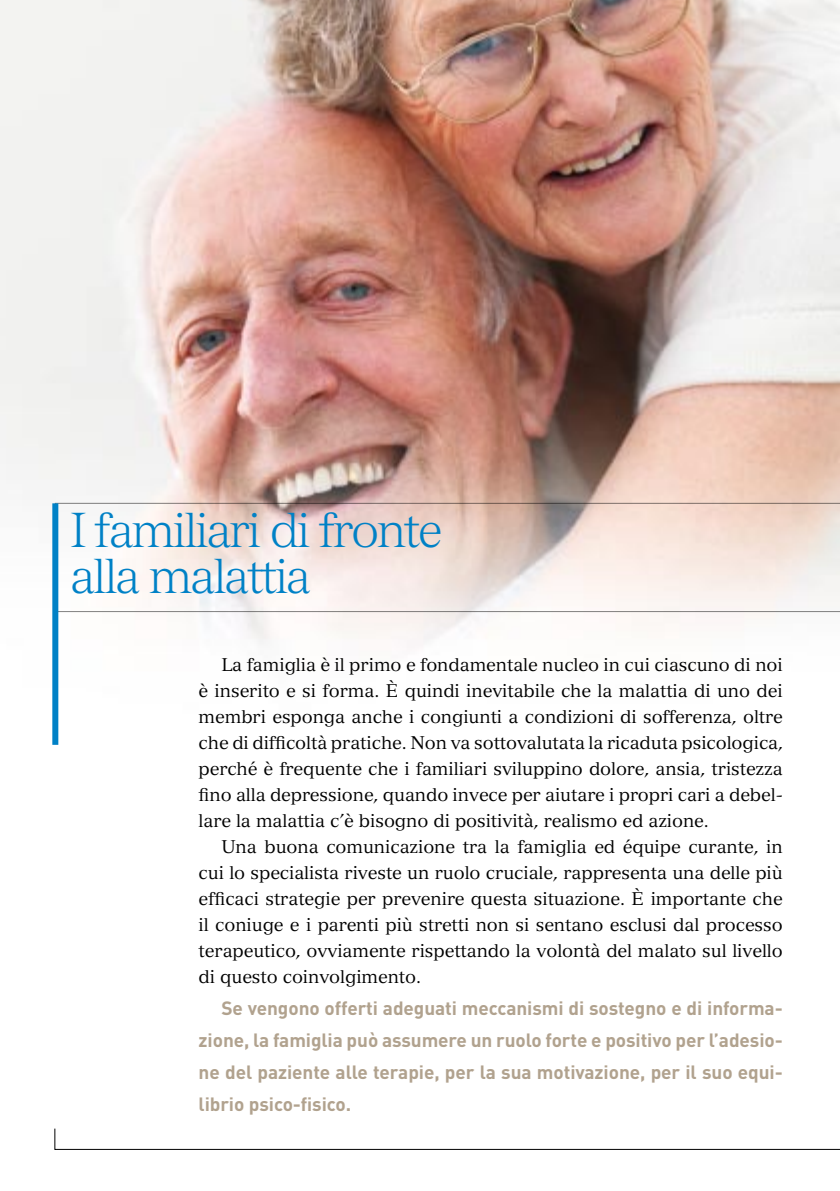
<style>
.page{position:relative;width:840px;height:1191px;background:#fff}
.page>*{position:absolute;margin:0;border:0;box-sizing:border-box;transform-origin:0 0}
.t1{font:300 48px/46px "Versailles LT Std";letter-spacing:-.045em;color:#0081c6}
.t2{font:700 19px/32px "DIN";letter-spacing:-.005em;color:#b1a28e;text-align:justify}
.t3{font:18px/26px "Versailles LT Std";letter-spacing:-.005em;color:#000;text-align:justify}
</style>
<div class="page">
<img style="left:0;top:0;width:839px;height:745px">
<svg style="left:58px;top:503px;width:781px;height:109px"></svg>
<div style="left:52px;top:503px;width:6px;height:242px;background:#0081c6"></div>
<svg style="left:55px;top:1128px;width:784px;height:21px"></svg>
<h1 class="t1" style="left:70px;top:507px;width:374px">I familiari di fronte alla malattia</h1>
<p class="t3" style="left:198px;top:651px;width:585px;text-indent:23px">La famiglia è il primo e fondamentale nucleo in cui ciascuno di noi è inserito e si forma. È quindi inevitabile che la malattia di uno dei membri esponga anche i congiunti a condizioni di sofferenza, oltre che di difficoltà pratiche. Non va sottovalutata la ricaduta psicologica, perché è frequente che i familiari sviluppino dolore, ansia, tristezza fino alla depressione, quando invece per aiutare i propri cari a debel&shy;lare la malattia c’è bisogno di positività, realismo ed azione.</p>
<p class="t3" style="left:198px;top:833px;width:585px;text-indent:23px">Una buona comunicazione tra la famiglia ed équipe curante, in cui lo specialista riveste un ruolo cruciale, rappresenta una delle più efficaci strategie per prevenire questa situazione. È importante che il coniuge e i parenti più stretti non si sentano esclusi dal processo terapeutico, ovviamente rispettando la volontà del malato sul livello di questo coinvolgimento.</p>
<p class="t2" style="left:198px;top:991px;width:585px;text-indent:23px">Se vengono offerti adeguati meccanismi di sostegno e di informa&shy;zione, la famiglia può assumere un ruolo forte e positivo per l’adesio&shy;ne del paziente alle terapie, per la sua motivazione, per il suo equi&shy;librio psico-fisico.</p>
</div>
